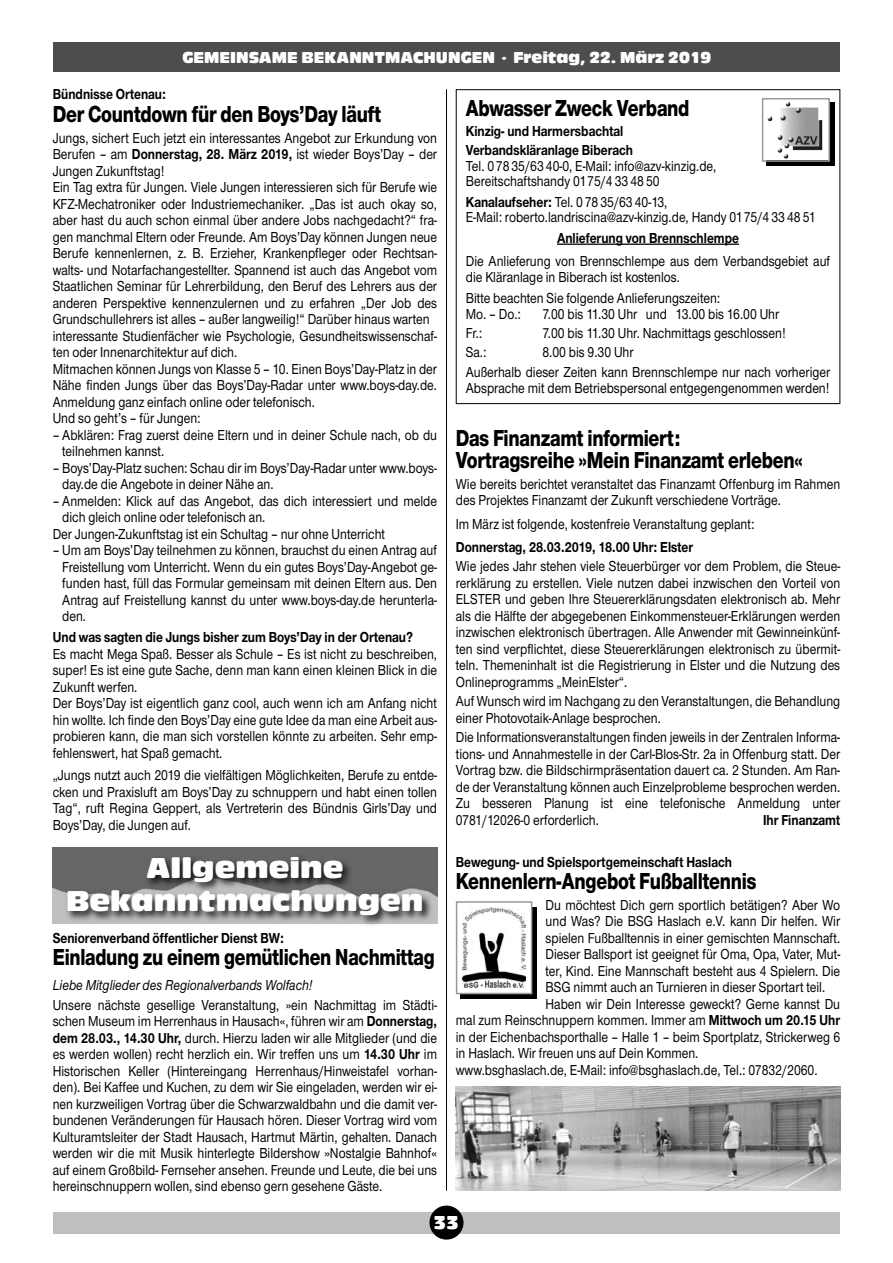
<style>
.page{position:relative;width:893px;height:1263px;background:#fff}
.page>*{position:absolute;margin:0;border:0;box-sizing:border-box;transform-origin:0 0}
.t1{font:30px/33px "Antique Olive T Compact Ro 1";color:#fff;text-align:center;scale:1.05 1}
.t2{font:800 24px/22.5px "Nimbus Sans Novus T";letter-spacing:-.01em;color:#000;scale:.8 1}
.t3{font:800 24px "Nimbus Sans Novus T";letter-spacing:-.01em;color:#000;scale:.79 1}
.t4{font:19.5px "Antique Olive T Compact Ro 1";color:#fff}
.t5{font:16.5px "Antique Olive T Compact Ro 1";color:#fff}
.t6{font:500 15px/16.5px "Nimbus Sans Novus T";color:#000;scale:.85 1}
.t7{font:700 15px/18.8px "Nimbus Sans Novus T";color:#000;scale:.85 1}
.t8{font:italic 500 15px "Nimbus Sans Novus T";color:#000;scale:.85 1}
.s1{font-weight:700}
</style>
<div class="page">
<hr style="left:446px;top:89px;width:1px;height:1102px;background:#000">
<div style="left:53px;top:1212px;width:786px;height:21px;background:#bfbfbf"></div>
<div style="left:429px;top:1205px;width:34px;height:34px;background:#000;border-radius:50%"></div>
<div style="left:54px;top:43px;width:786px;height:29px;background:#4d4d4d"></div>
<img style="left:53px;top:847px;width:384px;height:2px">
<img style="left:52px;top:849px;width:386px;height:76px">
<img style="left:53px;top:849px;width:384px;height:55px">
<img style="left:456px;top:1086px;width:384px;height:105px">
<svg style="left:460px;top:907px;width:77px;height:92px"></svg>
<div style="left:457px;top:903px;width:74px;height:90px;background:#fff"></div>
<img style="left:462px;top:907px;width:64px;height:80px">
<div style="left:456px;top:901px;width:76px;height:93px;border:2px solid #999"></div>
<div style="left:766px;top:102px;width:68px;height:64px;background:#000"></div>
<svg style="left:766px;top:102px;width:61px;height:57px;background:#c7c7c7"></svg>
<svg style="left:777px;top:148px;width:11px;height:11px"></svg>
<div style="left:762px;top:98px;width:68px;height:64px;border:2px solid #999"></div>
<div style="left:456px;top:89px;width:384px;height:315px;border:1px solid #000"></div>
<hr style="left:557px;top:244px;width:182px;height:1px;background:#000">
<p class="t5" style="left:182px;top:48px;width:530px">GEMEINSAME BEKANNTMACHUNGEN · Freitag, 22. März 2019</p>
<p class="t7" style="left:53px;top:85px;width:135px">Bündnisse Ortenau:</p>
<h2 class="t2" style="left:53px;top:102px;width:412px">Der Countdown für den Boys’Day läuft</h2>
<p class="t6" style="left:53px;top:129px;width:454px">Jungs, sichert Euch jetzt ein interessantes Angebot zur Erkundung von Berufen – am <span class="s1">Donnerstag, 28. März 2019,</span> ist wieder Boys’Day – der Jungen Zukunftstag!<br>Ein Tag extra für Jungen. Viele Jungen interessieren sich für Berufe wie KFZ-Mechatroniker oder Industriemechaniker. „Das ist auch okay so, aber hast du auch schon einmal über andere Jobs nachgedacht?“ fra&shy;gen manchmal Eltern oder Freunde. Am Boys’Day können Jungen neue Berufe kennenlernen, z. B. Erzieher, Krankenpfleger oder Rechtsan&shy;walts- und Notarfachangestellter. Spannend ist auch das Angebot vom Staatlichen Seminar für Lehrerbildung, den Beruf des Lehrers aus der anderen Perspektive kennenzulernen und zu erfahren „Der Job des Grundschullehrers ist alles – außer langweilig!“ Darüber hinaus warten interessante Studienfächer wie Psychologie, Gesundheitswissenschaf&shy;ten oder Innenarchitektur auf dich.<br>Mitmachen können Jungs von Klasse 5 – 10. Einen Boys’Day-Platz in der Nähe finden Jungs über das Boys’Day-Radar unter www.boys-day.de.<br>Anmeldung ganz einfach online oder telefonisch.<br>Und so geht’s – für Jungen:</p>
<p class="t6" style="left:62px;top:426px;width:442px;text-indent:-10px">– Abklären: Frag zuerst deine Eltern und in deiner Schule nach, ob du teilnehmen kannst.</p>
<p class="t6" style="left:62px;top:459px;width:442px;text-indent:-10px">– Boys’Day-Platz suchen: Schau dir im Boys’Day-Radar unter www.boys&shy;day.de die Angebote in deiner Nähe an.</p>
<p class="t6" style="left:53px;top:492px;width:454px">– Anmelden: Klick auf das Angebot, das dich interessiert und melde</p>
<p class="t6" style="left:62px;top:509px;width:240px">dich gleich online oder telefonisch an.</p>
<p class="t6" style="left:53px;top:525px;width:393px">Der Jungen-Zukunftstag ist ein Schultag – nur ohne Unterricht</p>
<p class="t6" style="left:62px;top:542px;width:442px;text-align:justify;text-indent:-10px">– Um am Boys’Day teilnehmen zu können, brauchst du einen Antrag auf Freistellung vom Unterricht. Wenn du ein gutes Boys’Day-Angebot ge&shy;funden hast, füll das Formular gemeinsam mit deinen Eltern aus. Den Antrag auf Freistellung kannst du unter www.boys-day.de herunterla&shy;den.</p>
<p class="t7" style="left:53px;top:627px;width:425px">Und was sagten die Jungs bisher zum Boys’Day in der Ortenau?</p>
<p class="t6" style="left:53px;top:645px;width:454px">Es macht Mega Spaß. Besser als Schule – Es ist nicht zu beschreiben, super! Es ist eine gute Sache, denn man kann einen kleinen Blick in die Zukunft werfen.<br>Der Boys’Day ist eigentlich ganz cool, auch wenn ich am Anfang nicht hin wollte. Ich finde den Boys’Day eine gute Idee da man eine Arbeit aus&shy;probieren kann, die man sich vorstellen könnte zu arbeiten. Sehr emp&shy;fehlenswert, hat Spaß gemacht.</p>
<p class="t6" style="left:53px;top:767px;width:454px;text-align:justify">„Jungs nutzt auch 2019 die vielfältigen Möglichkeiten, Berufe zu entde&shy;cken und Praxisluft am Boys’Day zu schnuppern und habt einen tollen Tag“, ruft Regina Geppert, als Vertreterin des Bündnis Girls’Day und Boys’Day, die Jungen auf.</p>
<h1 class="t1" style="left:66px;top:851px;width:342px">Allgemeine<br>Bekanntmachungen</h1>
<p class="t7" style="left:53px;top:928px;width:273px">Seniorenverband öffentlicher Dienst BW:</p>
<h2 class="t3" style="left:53px;top:942px;width:485px">Einladung zu einem gemütlichen Nachmittag</h2>
<p class="t8" style="left:53px;top:976px;width:307px">Liebe Mitglieder des Regionalverbands Wolfach!</p>
<p class="t6" style="left:53px;top:996px;width:454px;text-align:justify">Unsere nächste gesellige Veranstaltung, »ein Nachmittag im Städti&shy;schen Museum im Herrenhaus in Hausach«, führen wir am <span class="s1">Donnerstag, dem 28.03., 14.30 Uhr,</span> durch. Hierzu laden wir alle Mitglieder (und die es werden wollen) recht herzlich ein. Wir treffen uns um <span class="s1">14.30 Uhr</span> im Historischen Keller (Hintereingang Herrenhaus/Hinweis tafel vorhan&shy;den). Bei Kaffee und Kuchen, zu dem wir Sie eingeladen, werden wir ei&shy;nen kurzweiligen Vortrag über die Schwarzwaldbahn und die damit ver&shy;bundenen Veränderungen für Hausach hören. Dieser Vortrag wird vom Kulturamtsleiter der Stadt Hausach, Hartmut Märtin, gehalten. Danach werden wir die mit Musik hinterlegte Bildershow »Nostalgie Bahnhof« auf einem Großbild- Fernseher ansehen. Freunde und Leute, die bei uns hereinschnuppern wollen, sind ebenso gern gesehene Gäste.</p>
<h2 class="t2" style="left:466px;top:96px;width:281px">Abwasser Zweck Verband</h2>
<p class="t7" style="left:466px;top:121px;width:198px">Kinzig- und Harmersbachtal<br>Verbandskläranlage Biberach</p>
<p class="t6" style="left:466px;top:157px;width:296px;line-height:15.8px">Tel. 0 78 35/63 40-0, E-Mail: info@azv-kinzig.de,<br>Bereitschaftshandy 0175/4 33 48 50</p>
<p class="t6" style="left:466px;top:193px;width:413px;line-height:15.8px"><span class="s1">Kanalaufseher:</span> Tel. 0 78 35/63 40-13,<br>E-Mail: roberto.landriscina@azv-kinzig.de, Handy 0175/4 33 48 51</p>
<p class="t7" style="left:557px;top:228px;width:216px">Anlieferung von Brennschlempe</p>
<p class="t6" style="left:466px;top:253px;width:430px;line-height:15.8px">Die Anlieferung von Brennschlempe aus dem Verbands gebiet auf die Kläranlage in Biberach ist kostenlos.</p>
<p class="t6" style="left:466px;top:290px;width:301px;line-height:15.8px">Bitte beachten Sie folgende Anlieferungszeiten:<br>Mo. – Do.:</p>
<p class="t6" style="left:542px;top:306px;width:280px">7.00 bis 11.30 Uhr und 13.00 bis 16.00 Uhr</p>
<p class="t6" style="left:466px;top:324px;width:21px">Fr.:</p>
<p class="t6" style="left:542px;top:324px;width:288px">7.00 bis 11.30 Uhr. Nachmittags geschlossen!</p>
<p class="t6" style="left:466px;top:343px;width:26px">Sa.:</p>
<p class="t6" style="left:466px;top:341px;width:430px;line-height:20.2px;text-indent:77px">8.00 bis 9.30 Uhr<br>Außerhalb dieser Zeiten kann Brennschlempe nur nach vorheriger</p>
<p class="t6" style="left:466px;top:379px;width:429px">Absprache mit dem Betriebspersonal entgegengenommen werden!</p>
<h2 class="t2" style="left:456px;top:426px;width:435px">Das Finanzamt informiert:<br>Vortragsreihe »Mein Finanzamt erleben«</h2>
<p class="t6" style="left:456px;top:475px;width:454px">Wie bereits berichtet veranstaltet das Finanzamt Offenburg im Rahmen des Projektes Finanzamt der Zukunft verschiedene Vorträge.</p>
<p class="t6" style="left:456px;top:515px;width:353px">Im März ist folgende, kostenfreie Veranstaltung geplant:</p>
<p class="t7" style="left:456px;top:537px;width:281px">Donnerstag, 28.03.2019, 18.00 Uhr: Elster</p>
<p class="t6" style="left:456px;top:558px;width:454px;text-align:justify">Wie jedes Jahr stehen viele Steuerbürger vor dem Problem, die Steue&shy;rerklärung zu erstellen. Viele nutzen dabei inzwischen den Vorteil von ELSTER und geben Ihre Steuererklärungsdaten elektronisch ab. Mehr als die Hälfte der abgegebenen Einkommensteuer-Erklärungen werden inzwischen elektronisch übertragen. Alle Anwender mit Gewinneinkünf&shy;ten sind verpflichtet, diese Steuererklärungen elektronisch zu übermit&shy;teln. Themeninhalt ist die Registrierung in Elster und die Nutzung des Onlineprogramms „MeinElster“.</p>
<p class="t6" style="left:456px;top:693px;width:454px">Auf Wunsch wird im Nachgang zu den Veranstaltungen, die Behandlung einer Photovotaik-Anlage besprochen.</p>
<p class="t6" style="left:456px;top:729px;width:454px;text-align:justify">Die Informationsveranstaltungen finden jeweils in der Zentralen Informa&shy;tions- und Annahmestelle in der Carl-Blos-Str. 2a in Offenburg statt. Der Vortrag bzw. die Bildschirmpräsentation dauert ca. 2 Stunden. Am Ran&shy;de der Veranstaltung können auch Einzelprobleme besprochen werden.<br>Zu besseren Planung ist eine telefonische Anmeldung unter 0781/12026-0 erforderlich.</p>
<p class="t7" style="left:763px;top:810px;width:92px">Ihr Finanzamt</p>
<p class="t7" style="left:456px;top:852px;width:326px">Bewegung- und Spielsportgemeinschaft Haslach</p>
<h2 class="t2" style="left:456px;top:869px;width:377px">Kennenlern-Angebot Fußballtennis</h2>
<p class="t6" style="left:546px;top:896px;width:348px">Du möchtest Dich gern sportlich betätigen? Aber Wo</p>
<p class="t6" style="left:546px;top:913px;width:348px">und Was? Die BSG Haslach e.V. kann Dir helfen. Wir</p>
<p class="t6" style="left:546px;top:929px;width:348px">spielen Fußballtennis in einer gemischten Mannschaft.</p>
<p class="t6" style="left:546px;top:946px;width:348px">Dieser Ballsport ist geeignet für Oma, Opa, Vater, Mut-</p>
<p class="t6" style="left:546px;top:962px;width:348px">ter, Kind. Eine Mannschaft besteht aus 4 Spielern. Die</p>
<p class="t6" style="left:546px;top:979px;width:330px">BSG nimmt auch an Turnieren in dieser Sportart teil.</p>
<p class="t6" style="left:546px;top:995px;width:348px">Haben wir Dein Interesse geweckt? Gerne kannst Du</p>
<p class="t6" style="left:456px;top:1012px;width:454px">mal zum Reinschnuppern kommen. Immer am <span class="s1">Mittwoch um 20.15 Uhr</span></p>
<p class="t6" style="left:456px;top:1028px;width:454px">in der Eichenbachsporthalle – Halle 1 – beim Sportplatz, Strickerweg 6</p>
<p class="t6" style="left:456px;top:1045px;width:287px">in Haslach. Wir freuen uns auf Dein Kommen.</p>
<p class="t6" style="left:456px;top:1061px;width:427px">www.bsghaslach.de, E-Mail: info@bsghaslach.de, Tel.: 07832/2060.</p>
<h3 class="t4" style="left:433px;top:1211px;width:27px">33</h3>
</div>
